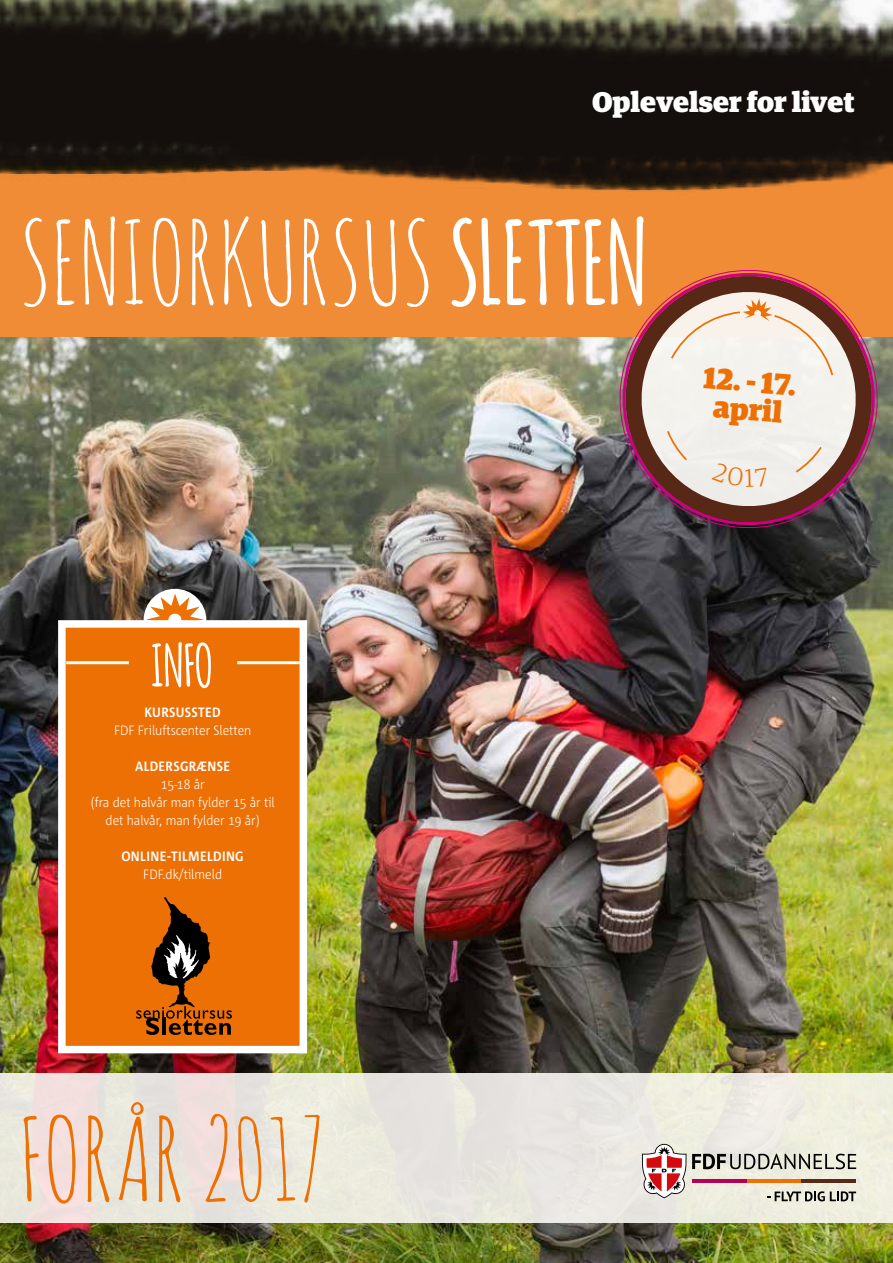
<style>
.page{position:relative;width:893px;height:1263px;background:#fff}
.page>*{position:absolute;margin:0;border:0;box-sizing:border-box;transform-origin:0 0}
.t1{font:112.8px "Amatic SC";color:#fff}
.t2{font:112.8px "Amatic SC";color:#ed7004}
.t3{font:700 57px "Amatic";color:#fff}
.t4{font:900 30px/28.5px "Guardian Egyp";color:#ed7004;text-align:center}
.t5{font:900 28.5px "Guardian Egyp";color:#fff}
.t6{font:300 13.5px/18px "Corpid C1 s S Cd";color:#fff;text-align:center}
.t7{font:700 13.5px "Corpid C1 s S Cd";color:#fff}
.s1{font-family:"Amatic";font-weight:700}
</style>
<div class="page">
<img style="left:0;top:337px;width:893px;height:926px">
<div style="left:0;top:1074px;width:893px;height:149px;background:#eae7de"></div>
<div style="left:0;top:160px;width:893px;height:177px;background:#f08c36"></div>
<img style="left:0;top:0;width:893px;height:192px">
<svg style="left:641px;top:1144px;width:215px;height:57px"></svg>
<div style="left:144px;top:589px;width:62px;height:62px;background:#fff;border-radius:50%"></div>
<svg style="left:146px;top:594px;width:58px;height:26px"></svg>
<div style="left:58px;top:620px;width:249px;height:433px;background:#ed7004;border:8px solid #fff"></div>
<hr style="left:66px;top:661px;width:63px;height:3px;background:#fff">
<hr style="left:237px;top:661px;width:63px;height:3px;background:#fff">
<svg style="left:136px;top:897px;width:96px;height:138px"></svg>
<svg style="left:612px;top:337px;width:273px;height:197px;background:#50534e"></svg>
<svg style="left:614px;top:270px;width:269px;height:260px"></svg>
<svg style="left:712px;top:462px;width:57px;height:25px"></svg>
<h3 class="t5" style="left:592px;top:79px;width:264px">Oplevelser for livet</h3>
<h1 class="t1" style="left:20px;top:190px;width:629px">SENIORKURSUS <span class="s1">SLETTEN</span></h1>
<h3 class="t4" style="left:705px;top:360px;width:94px;rotate:5deg">12. - 17. april</h3>
<h2 class="t3" style="left:151px;top:625px;width:63px">INFO</h2>
<p class="t7" style="left:144px;top:703px;width:78px">KURSUSSTED</p>
<p class="t6" style="left:114px;top:721px;width:139px">FDF Friluftscenter Sletten</p>
<p class="t7" style="left:135px;top:757px;width:97px">ALDERSGRÆNSE</p>
<p class="t6" style="left:91px;top:775px;width:186px">15-18 år<br>(fra det halvår man fylder 15 år til det halvår, man fylder 19 år)</p>
<p class="t7" style="left:121px;top:847px;width:124px">ONLINE-TILMELDING</p>
<p class="t6" style="left:143px;top:865px;width:80px">FDF.dk/tilmeld</p>
<h1 class="t2" style="left:19px;top:1086px;width:307px">FORÅR 2017</h1>
</div>
